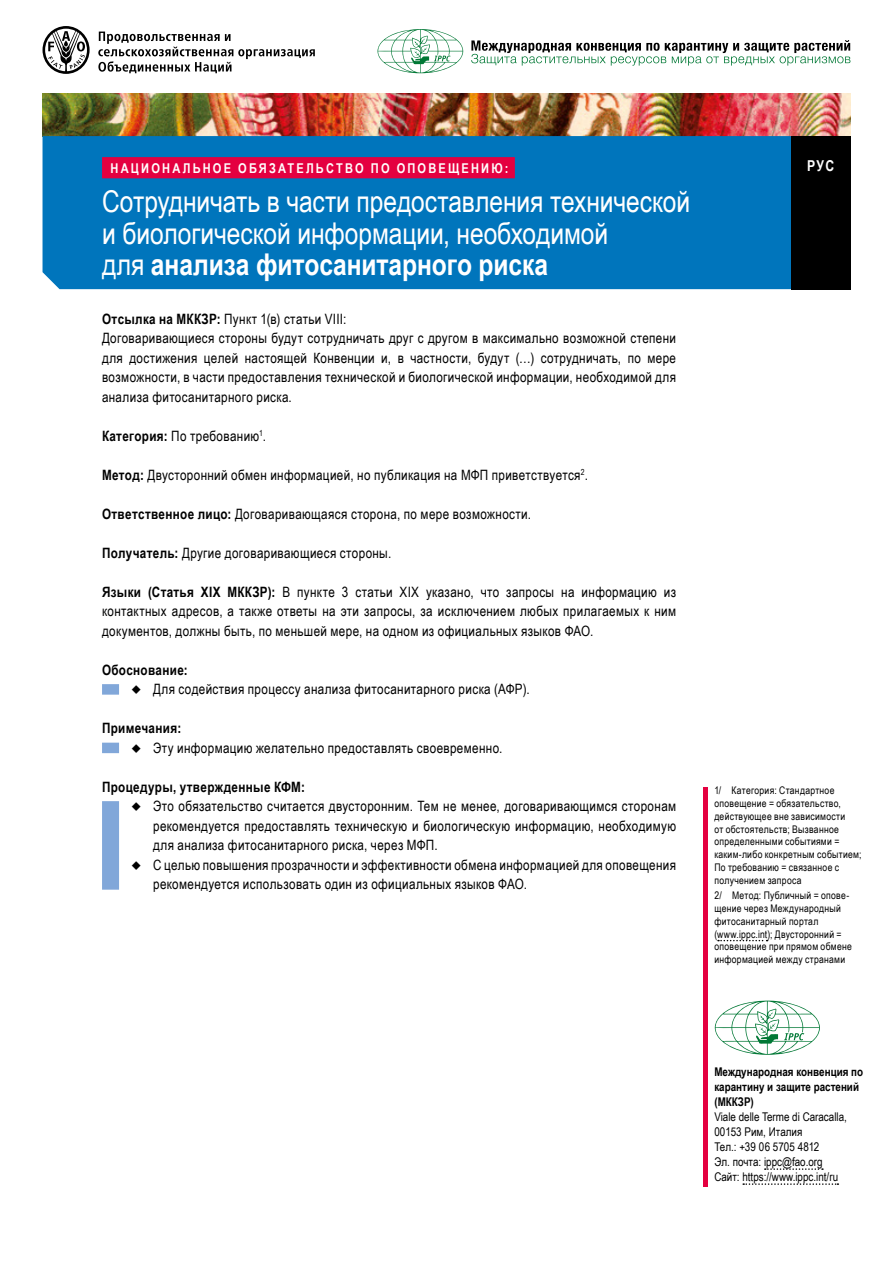
<style>
.page{position:relative;width:893px;height:1263px;background:#fff}
.page>*{position:absolute;margin:0;border:0;box-sizing:border-box;transform-origin:0 0}
.t1{font:30px/31.5px "Arial Narrow";letter-spacing:-.005em;color:#fff}
.t2{font:700 15px "Arial Narrow";color:#fff}
.t3{font:14.25px/19.5px "Arial Narrow";letter-spacing:.025em;color:#000}
.t4{font:700 14.25px "Arial Narrow";letter-spacing:.025em;color:#000}
.t5{font:700 13.5px "Arial Narrow";letter-spacing:.16em;color:#fff}
.t6{font:12px/15px "Arial Narrow";color:#000}
.t7{font:700 12px/15px "Arial Narrow";color:#000}
.t8{font:10.5px/12.8px "Arial Narrow";letter-spacing:.025em;color:#000}
.s1{font-weight:700}
.s2{font-family:"European Pi One";font-size:9px}
</style>
<div class="page">
<img style="left:43px;top:94px;width:807px;height:42px">
<div style="left:43px;top:136px;width:748px;height:153px;background:#0075bc"></div>
<div style="left:791px;top:136px;width:59px;height:153px;background:#000"></div>
<svg style="left:43px;top:26px;width:47px;height:48px"></svg>
<svg style="left:98px;top:32px;width:217px;height:41px"></svg>
<svg style="left:377px;top:29px;width:86px;height:44px"></svg>
<svg style="left:471px;top:40px;width:379px;height:26px"></svg>
<hr style="left:704px;top:787px;width:4px;height:399px;background:#e40040">
<svg style="left:718px;top:940px;width:50px;height:1px"></svg>
<svg style="left:765px;top:1168px;width:58px;height:2px"></svg>
<svg style="left:743px;top:1183px;width:95px;height:2px"></svg>
<svg style="left:715px;top:1000px;width:105px;height:55px"></svg>
<div style="left:102px;top:157px;width:413px;height:21px;background:#e40040"></div>
<div style="left:102px;top:684px;width:17px;height:11px;background:#81a7d9"></div>
<div style="left:102px;top:743px;width:17px;height:10px;background:#81a7d9"></div>
<div style="left:102px;top:801px;width:17px;height:89px;background:#81a7d9"></div>
<p class="t5" style="left:111px;top:158px;width:399px">Национ альное обязательство по оповещен ию:</p>
<h1 class="t1" style="left:102px;top:185px;width:589px">Сотрудничать в части предоставления технической и биологической информации, необходимой<br>для <span class="s1">анализа фитосанитарного риска</span></h1>
<p class="t3" style="left:102px;top:308px;width:576px"><span class="s1">Отсылка на МККЗР:</span> Пункт 1(в) статьи VIII:<br>Договаривающиеся стороны будут сотрудничать друг с другом в максимально возможной степени для достижения целей настоящей Конвенции и, в частности, будут (…) сотрудничать, по мере возможности, в части предоставления технической и биологической информации, необходимой для анализа фитосанитарного риска.</p>
<p class="t3" style="left:102px;top:425px;width:166px"><span class="s1">Категория:</span> По требованию<sup>1</sup>.</p>
<p class="t3" style="left:102px;top:464px;width:488px"><span class="s1">Метод:</span> Двусторонний обмен информацией, но публикация на МФП приветствуется<sup>2</sup>.</p>
<p class="t3" style="left:102px;top:503px;width:431px"><span class="s1">Ответственное лицо:</span> Договаривающаяся сторона, по мере возможности.</p>
<p class="t3" style="left:102px;top:542px;width:291px"><span class="s1">Получатель:</span> Другие договаривающиеся стороны.</p>
<p class="t3" style="left:102px;top:581px;width:576px;text-align:justify"><span class="s1">Языки (Статья XIX МККЗР):</span> В пункте 3 статьи XIX указано, что запросы на информацию из контактных адресов, а также ответы на эти запросы, за исключением любых прилагаемых к ним документов, должны быть, по меньшей мере, на одном из официальных языков ФАО.</p>
<p class="t3" style="left:132px;top:659px;width:399px;text-indent:-30px"><span class="s1">Обоснование:<br></span><span class="s2">+</span> Для содействия процессу анализа фитосанитарного риска (АФР).</p>
<p class="t3" style="left:132px;top:718px;width:372px;text-indent:-30px"><span class="s1">Примечания:<br></span><span class="s2">+</span> Эту информацию желательно предоставлять своевременно.</p>
<p class="t4" style="left:102px;top:776px;width:204px">Процедуры, утвержденные КФМ:</p>
<p class="t3" style="left:132px;top:796px;width:546px"><span class="s2">+</span> Это обязательство считается двусторонним. Тем не менее, договаривающимся сторонам</p>
<p class="t3" style="left:153px;top:815px;width:524px">рекомендуется предоставлять техническую и биологическую информацию, необходимую</p>
<p class="t3" style="left:153px;top:835px;width:286px">для анализа фитосанитарного риска, через МФП.</p>
<p class="t3" style="left:132px;top:854px;width:546px"><span class="s2">+</span> С целью повышения прозрачности и эффективности обмена информацией для оповещения</p>
<p class="t3" style="left:153px;top:874px;width:375px">рекомендуется использовать один из официальных языков ФАО.</p>
<p class="t2" style="left:807px;top:154px;width:29px">РУС</p>
<p class="t8" style="left:714px;top:784px;width:149px">1/ Категория: стандартное оповещение = обязательство, действующее вне зависимости<br>от обстоятельств; вызванное определенными событиями = каким-либо конкретным событием; по требованию = связанное с получением запроса</p>
<p class="t8" style="left:714px;top:889px;width:139px">2/ Метод: публичный = опове&shy;щение через Международный фитосанитарный портал (www.ippc.int); двусторонний = оповещение при прямом обмене информацией между странами</p>
<p class="t7" style="left:714px;top:1064px;width:150px">Международная конвенция по карантину и защите растений (МККЗР)</p>
<p class="t6" style="left:714px;top:1109px;width:134px">Viale delle Terme di Caracalla,<br>00153 Рим, Италия<br>Тел.: +39 06 5705 4812<br>Эл. почта: ippc@fao.org<br>Сайт: https://www.ippc.int/ru</p>
</div>
